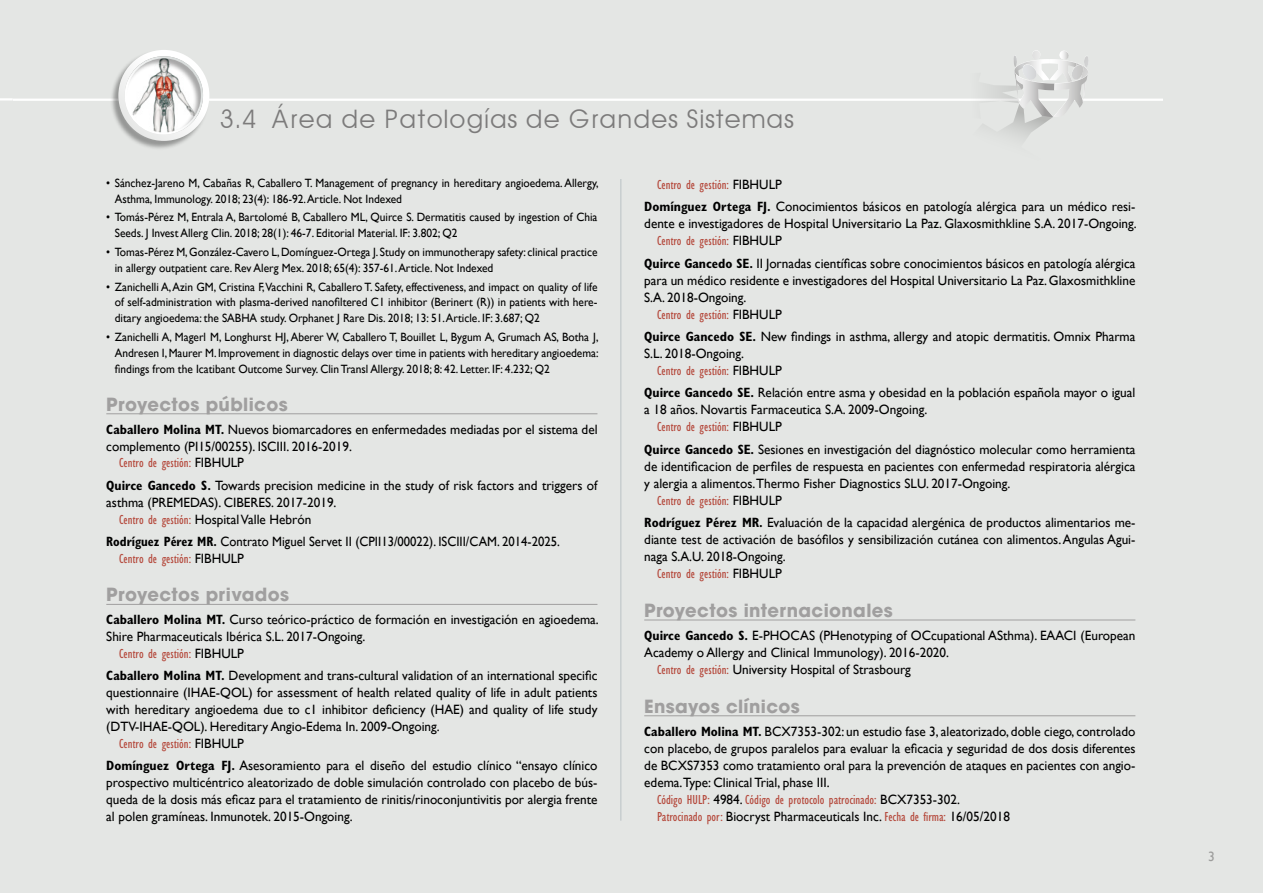
<style>
.page{position:relative;width:1263px;height:893px;background:#e4e6e4}
.page>*{position:absolute;margin:0;border:0;box-sizing:border-box;transform-origin:0 0}
.t1{font:25.5px "Avant Garde";letter-spacing:.02em;color:#7c7b7b}
._5-_Subapartados_Gru{font:700 18px "Avant Garde";letter-spacing:.02em;color:#a09f9f}
._6-_Texto_Projects{font:13.5px/17px "Gill Sans";color:#000}
._7-_Texto_Director{font:condensed 13.5px/17px "Gill Sans";color:#b54a3d}
._7-_Texto_Director-2{font:13.5px "Gill Sans";color:#000}
._6-_Texto_Projects-2{font:13.5px "Gill Sans";color:#000;scale:.94 1}
.t2{font:13.5px "Gill Sans";color:#9d9d9c}
._8-_Texto_Publicatio{font:12px/15.8px "Gill Sans";color:#000;scale:.95 1}
.s1{font-weight:700;font-stretch:condensed}
.s2{font-stretch:normal;color:#000}
.s3{font-stretch:condensed;color:#b54a3d}
</style>
<div class="page">
<hr style="left:0;top:99px;width:1163px;height:2px;background:#fff">
<svg style="left:81px;top:50px;width:133px;height:99px"></svg>
<svg style="left:965px;top:50px;width:124px;height:89px"></svg>
<svg style="left:0;top:98px;width:15px;height:3px"></svg>
<hr style="left:106px;top:413px;width:491px;height:1px;background:#a09f9f">
<hr style="left:106px;top:604px;width:491px;height:1px;background:#a09f9f">
<hr style="left:644px;top:620px;width:491px;height:1px;background:#a09f9f">
<hr style="left:644px;top:715px;width:491px;height:1px;background:#a09f9f">
<hr style="left:620px;top:179px;width:1px;height:642px;background:#bbc2c6">
<h1 class="t1" style="left:220px;top:103px;width:576px">3.4 Área de Patologías de Grandes Sistemas</h1>
<p class="_8-_Texto_Publicatio" style="left:115px;top:175px;width:511px;text-indent:-9px">• Sánchez-Jareno M, Cabañas R, Caballero T. Management of pregnancy in hereditary angioedema. Allergy,<br>Asthma, Immunology. 2018; 23(4): 186-92. Article. Not Indexed</p>
<p class="_8-_Texto_Publicatio" style="left:115px;top:209px;width:510px;text-indent:-9px">• Tomás-Pérez M, Entrala A, Bartolomé B, Caballero ML, Quirce S. Dermatitis caused by ingestion of Chia<br>Seeds. J Invest Allerg Clin. 2018; 28(1): 46-7. Editorial Material. IF: 3.802; Q2</p>
<p class="_8-_Texto_Publicatio" style="left:115px;top:244px;width:510px;text-indent:-9px">• Tomas-Pérez M, González-Cavero L, Domínguez-Ortega J. Study on immunotherapy safety: clinical practice in allergy outpatient care. Rev Alerg Mex. 2018; 65(4): 357-61. Article. Not Indexed</p>
<p class="_8-_Texto_Publicatio" style="left:115px;top:279px;width:510px;text-align:justify;text-indent:-9px">• Zanichelli A, Azin GM, Cristina F,Vacchini R, Caballero T. Safety, effectiveness, and impact on quality of life of self-administration with plasma-derived nanofiltered C1 inhibitor (Berinert (R)) in patients with here&shy;ditary angioedema: the SABHA study. Orphanet J Rare Dis. 2018; 13: 51. Article. IF: 3.687; Q2</p>
<p class="_8-_Texto_Publicatio" style="left:115px;top:329px;width:511px;text-align:justify;text-indent:-9px">• Zanichelli A, Magerl M, Longhurst HJ, Aberer W, Caballero T, Bouillet L, Bygum A, Grumach AS, Botha J, Andresen I, Maurer M. Improvement in diagnostic delays over time in patients with hereditary angioedema: findings from the Icatibant Outcome Survey. Clin Transl Allergy. 2018; 8: 42. Letter. IF: 4.232; Q2</p>
<p class="_5-_Subapartados_Gru" style="left:106px;top:392px;width:183px">Proyectos públicos</p>
<p class="_6-_Texto_Projects" style="left:106px;top:421px;width:493px"><span class="s1">Caballero Molina MT.</span> Nuevos biomarcadores en enfermedades mediadas por el sistema del complemento (PI15/00255). ISCIII. 2016-2019.</p>
<p class="_7-_Texto_Director" style="left:119px;top:455px;width:126px">Centro de gestión: <span class="s2">FIBHULP</span></p>
<p class="_6-_Texto_Projects" style="left:106px;top:477px;width:493px"><span class="s1">Quirce Gancedo S.</span> Towards precision medicine in the study of risk factors and triggers of asthma (PREMEDAS). CIBERES. 2017-2019.</p>
<p class="_7-_Texto_Director-2" style="left:119px;top:511px;width:194px"><span class="s3">Centro de gestión:</span> Hospital Valle Hebrón</p>
<p class="_6-_Texto_Projects-2" style="left:106px;top:533px;width:484px"><span class="s1">Rodríguez Pérez MR.</span> Contrato Miguel Servet II (CPII13/00022). ISCIII/CAM. 2014-2025.</p>
<p class="_7-_Texto_Director" style="left:119px;top:550px;width:126px">Centro de gestión: <span class="s2">FIBHULP</span></p>
<p class="_5-_Subapartados_Gru" style="left:106px;top:583px;width:184px">Proyectos privados</p>
<p class="_6-_Texto_Projects" style="left:106px;top:611px;width:494px"><span class="s1">Caballero Molina MT.</span> Curso teórico-práctico de formación en investigación en agioedema.<br>Shire Pharmaceuticals Ibérica S.L. 2017-Ongoing.</p>
<p class="_7-_Texto_Director" style="left:119px;top:645px;width:126px">Centro de gestión: <span class="s2">FIBHULP</span></p>
<p class="_6-_Texto_Projects" style="left:106px;top:667px;width:493px;text-align:justify"><span class="s1">Caballero Molina MT.</span> Development and trans-cultural validation of an international specific questionnaire (IHAE-QOL) for assessment of health related quality of life in adult patients with hereditary angioedema due to c1 inhibitor deficiency (HAE) and quality of life study (DTV-IHAE-QOL). Hereditary Angio-Edema In. 2009-Ongoing.</p>
<p class="_7-_Texto_Director" style="left:119px;top:735px;width:126px">Centro de gestión: <span class="s2">FIBHULP</span></p>
<p class="_6-_Texto_Projects" style="left:106px;top:757px;width:493px;text-align:justify"><span class="s1">Domínguez Ortega FJ.</span> Asesoramiento para el diseño del estudio clínico “ensayo clínico prospectivo multicéntrico aleatorizado de doble simulación controlado con placebo de bús&shy;queda de la dosis más eficaz para el tratamiento de rinitis/rinoconjuntivitis por alergia frente al polen gramíneas. Inmunotek. 2015-Ongoing.</p>
<p class="_7-_Texto_Director" style="left:657px;top:176px;width:126px">Centro de gestión: <span class="s2">FIBHULP</span></p>
<p class="_6-_Texto_Projects" style="left:644px;top:198px;width:494px"><span class="s1">Domínguez Ortega FJ.</span> Conocimientos básicos en patología alérgica para un médico resi&shy;dente e investigadores de Hospital Universitario La Paz. Glaxosmithkline S.A. 2017-Ongoing.</p>
<p class="_7-_Texto_Director" style="left:657px;top:232px;width:126px">Centro de gestión: <span class="s2">FIBHULP</span></p>
<p class="_6-_Texto_Projects" style="left:644px;top:254px;width:493px;text-align:justify"><span class="s1">Quirce Gancedo SE.</span> II Jornadas científicas sobre conocimientos básicos en patología alérgica para un médico residente e investigadores del Hospital Universitario La Paz. Glaxosmithkline S.A. 2018-Ongoing.</p>
<p class="_7-_Texto_Director" style="left:657px;top:306px;width:126px">Centro de gestión: <span class="s2">FIBHULP</span></p>
<p class="_6-_Texto_Projects" style="left:644px;top:328px;width:493px"><span class="s1">Quirce Gancedo SE.</span> New findings in asthma, allergy and atopic dermatitis. Omnix Pharma<br>S.L. 2018-Ongoing.</p>
<p class="_7-_Texto_Director" style="left:657px;top:362px;width:126px">Centro de gestión: <span class="s2">FIBHULP</span></p>
<p class="_6-_Texto_Projects" style="left:644px;top:384px;width:493px"><span class="s1">Quirce Gancedo SE.</span> Relación entre asma y obesidad en la población española mayor o igual a 18 años. Novartis Farmaceutica S.A. 2009-Ongoing.</p>
<p class="_7-_Texto_Director" style="left:657px;top:419px;width:126px">Centro de gestión: <span class="s2">FIBHULP</span></p>
<p class="_6-_Texto_Projects" style="left:644px;top:441px;width:493px;text-align:justify"><span class="s1">Quirce Gancedo SE.</span> Sesiones en investigación del diagnóstico molecular como herramienta de identificacion de perfiles de respuesta en pacientes con enfermedad respiratoria alérgica y alergia a alimentos.Thermo Fisher Diagnostics SLU. 2017-Ongoing.</p>
<p class="_7-_Texto_Director" style="left:657px;top:492px;width:126px">Centro de gestión: <span class="s2">FIBHULP</span></p>
<p class="_6-_Texto_Projects" style="left:644px;top:514px;width:493px;text-align:justify"><span class="s1">Rodríguez Pérez MR.</span> Evaluación de la capacidad alergénica de productos alimentarios me&shy;diante test de activación de basófilos y sensibilización cutánea con alimentos. Angulas Agui&shy;naga S.A.U. 2018-Ongoing.</p>
<p class="_7-_Texto_Director" style="left:657px;top:566px;width:126px">Centro de gestión: <span class="s2">FIBHULP</span></p>
<p class="_5-_Subapartados_Gru" style="left:644px;top:598px;width:250px">Proyectos internacionales</p>
<p class="_6-_Texto_Projects" style="left:644px;top:627px;width:493px"><span class="s1">Quirce Gancedo S.</span> E-PHOCAS (PHenotyping of OCcupational ASthma). EAACI (European<br>Academy o Allergy and Clinical Immunology). 2016-2020.</p>
<p class="_7-_Texto_Director-2" style="left:657px;top:661px;width:255px"><span class="s3">Centro de gestión:</span> University Hospital of Strasbourg</p>
<p class="_5-_Subapartados_Gru" style="left:644px;top:694px;width:157px">Ensayos clínicos</p>
<p class="_6-_Texto_Projects" style="left:644px;top:723px;width:493px;text-align:justify"><span class="s1">Caballero Molina MT.</span> BCX7353-302: un estudio fase 3, aleatorizado, doble ciego, controlado con placebo, de grupos paralelos para evaluar la eficacia y seguridad de dos dosis diferentes de BCXS7353 como tratamiento oral para la prevención de ataques en pacientes con angio&shy;edema.Type: Clinical Trial, phase III.</p>
<p class="_7-_Texto_Director" style="left:657px;top:791px;width:354px">Código HULP: <span class="s2">4984.</span> Código de protocolo patrocinado: <span class="s2">BCX7353-302.<br></span>Patrocinado por: <span class="s2">Biocryst Pharmaceuticals Inc.</span> Fecha de firma: <span class="s2">16/05/2018</span></p>
<p class="t2" style="left:1208px;top:848px;width:8px">3</p>
</div>
